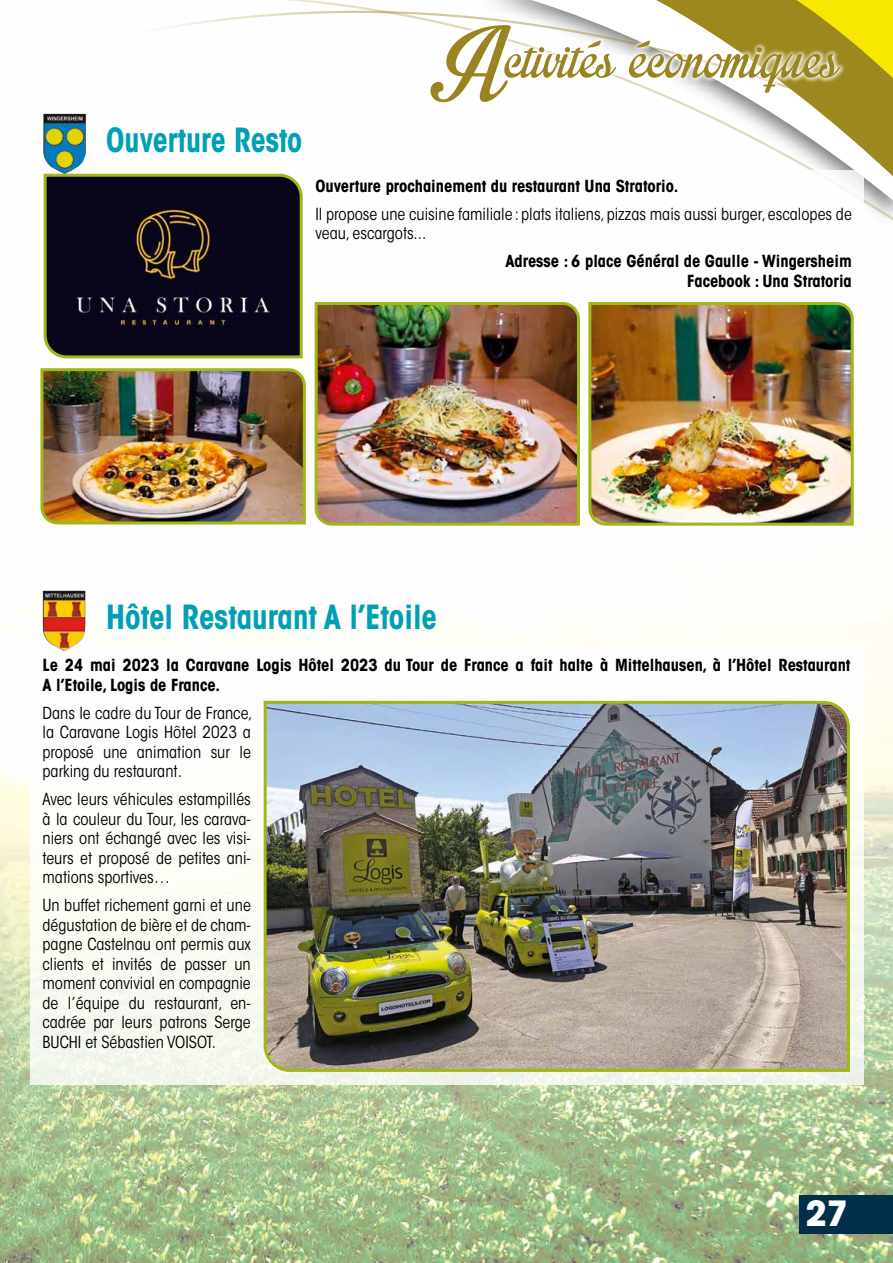
<style>
.page{position:relative;width:893px;height:1263px;background:#fff}
.page>*{position:absolute;margin:0;border:0;box-sizing:border-box;transform-origin:0 0}
.t1{font:700 34.5px "ITC Avant Garde Std";color:#fff}
.t2{font:700 condensed 33px "ITC Avant Garde Std";color:#009fb3;scale:.94 1}
.t3{font:700 condensed 33px "ITC Avant Garde Std";color:#009fb3;scale:.91 1}
.t4{font:condensed 16.5px/19.5px "ITC Avant Garde Std";color:#000;text-align:justify}
.t5{font:700 condensed 16.5px/19.5px "ITC Avant Garde Std";color:#000;text-align:right}
</style>
<div class="page">
<img style="left:0;top:113px;width:893px;height:1150px">
<svg style="left:147px;top:133px;width:746px;height:95px"></svg>
<svg style="left:115px;top:0;width:778px;height:133px"></svg>
<div style="left:424px;top:19px;width:421px;height:89px;background:#fff"></div>
<svg style="left:430px;top:0;width:463px;height:107px"></svg>
<div style="left:30px;top:170px;width:833px;height:370px;background:#fff"></div>
<div style="left:30px;top:650px;width:833px;height:434px;background:linear-gradient(to bottom,#fff,#f5f8ec)"></div>
<img style="left:43px;top:114px;width:43px;height:58px">
<img style="left:40px;top:368px;width:266px;height:157px">
<img style="left:314px;top:302px;width:266px;height:224px">
<img style="left:588px;top:302px;width:266px;height:224px">
<div style="left:799px;top:1195px;width:94px;height:38px;background:#002f4a"></div>
<img style="left:42px;top:590px;width:44px;height:61px">
<img style="left:262px;top:699px;width:589px;height:374px">
<svg style="left:43px;top:172px;width:260px;height:187px;background:#1d1a23"></svg>
<h2 class="t3" style="left:106px;top:119px;width:217px">Ouverture Resto</h2>
<p class="t5" style="left:315px;top:176px;width:364px">Ouverture prochainement du restaurant Una Stratorio.</p>
<p class="t4" style="left:315px;top:204px;width:538px">Il propose une cuisine familiale : plats italiens, pizzas mais aussi burger, escalopes de veau, escargots...</p>
<p class="t5" style="left:505px;top:251px;width:348px">Adresse : 6 place Général de Gaulle - Wingersheim<br>Facebook : Una Stratoria</p>
<h2 class="t2" style="left:106px;top:596px;width:353px">Hôtel Restaurant A l’Etoile</h2>
<p class="t5" style="left:43px;top:655px;width:809px;text-align:left">Le 24 mai 2023 la Caravane Logis Hôtel 2023 du Tour de France a fait halte à Mittelhausen, à l’Hôtel Restaurant<br>A l’Etoile, Logis de France.</p>
<p class="t4" style="left:43px;top:703px;width:211px">Dans le cadre du Tour de France, la Caravane Logis Hôtel 2023 a proposé une animation sur le parking du restaurant.</p>
<p class="t4" style="left:43px;top:790px;width:210px">Avec leurs véhicules estampillés à la couleur du Tour, les carava&shy;niers ont échangé avec les visi&shy;teurs et proposé de petites ani&shy;mations sportives…</p>
<p class="t4" style="left:43px;top:896px;width:210px">Un buffet richement garni et une dégustation de bière et de cham&shy;pagne Castelnau ont permis aux clients et invités de passer un moment convivial en compagnie de l’équipe du restaurant, en&shy;cadrée par leurs patrons Serge BUCHI et Sébastien VOISOT.</p>
<h1 class="t1" style="left:806px;top:1190px;width:44px">27</h1>
</div>
